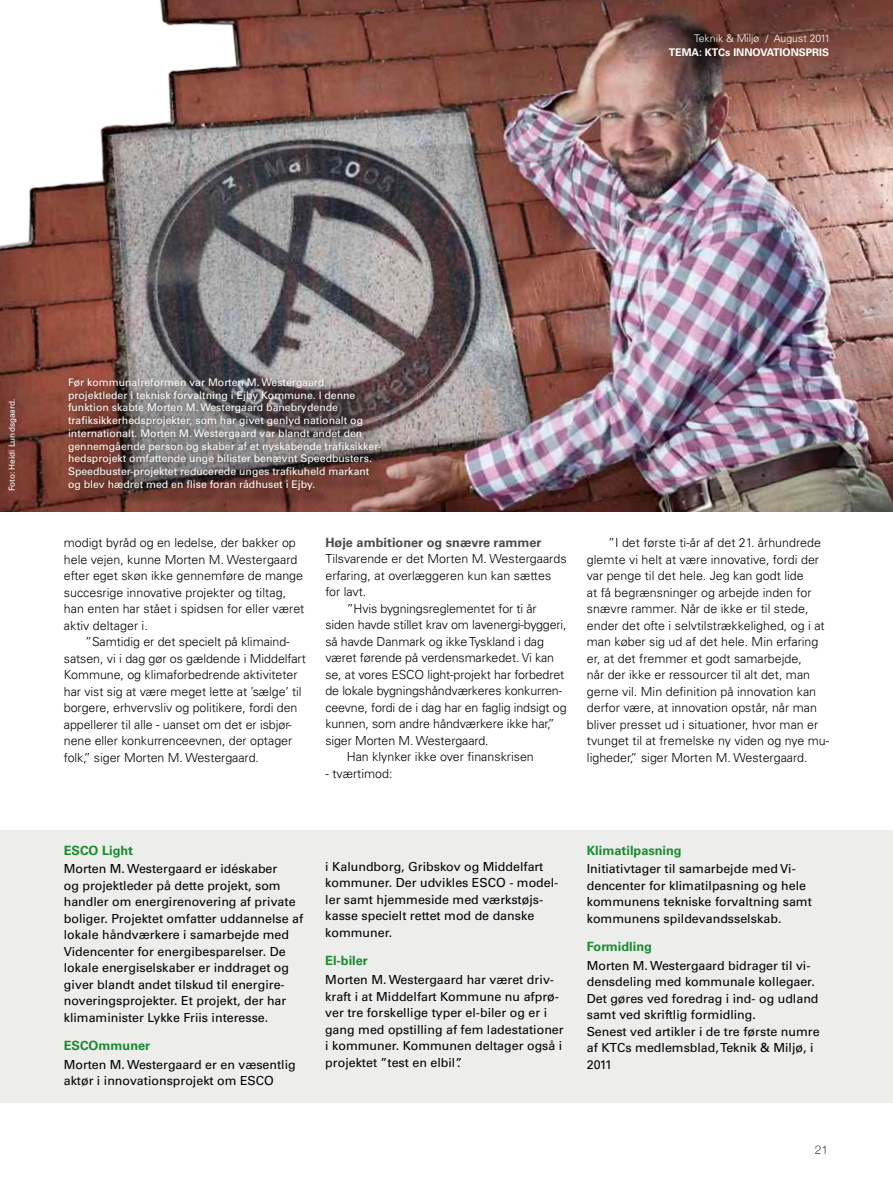
<style>
.page{position:relative;width:893px;height:1200px;background:#fff}
.page>*{position:absolute;margin:0;border:0;box-sizing:border-box;transform-origin:0 0}
.t1{font:700 12.75px "Univers";color:#188b30}
.t2{font:700 12.75px "Univers";color:#4a4a49}
.t3{font:300 12.45px/16.5px "Univers";color:#000}
.t4{font:12.45px/16.5px "Univers";color:#000}
.t5{font:300 12px "Helvetica Neue";color:#4a4a49}
.t6{font:10.5px/12.8px "Univers";color:#fff}
.t7{font:700 10.5px "Univers";color:#fff}
.t8{font:300 10.5px "Univers";color:#fff}
.t9{font:8.25px "Univers";color:#fff}
</style>
<div class="page">
<img style="left:0;top:0;width:893px;height:511px">
<div style="left:0;top:829px;width:893px;height:273px;background:#ededec"></div>
<div style="left:71px;top:380px;width:327px;height:128px;background:#000;opacity:.75"></div>
<div style="left:65px;top:374px;width:322px;height:121px;background:#000;opacity:.3"></div>
<p class="t8" style="left:694px;top:32px;width:138px">Teknik &amp; Miljø / August 2011</p>
<p class="t7" style="left:669px;top:46px;width:162px">Tema: ktcs innovationspris</p>
<p class="t9" style="left:7px;top:491px;width:94px;rotate:-90deg">Foto: Heidi Lundsgaard.</p>
<p class="t6" style="left:68px;top:375px;width:314px">Før kommunalreformen var Morten M. Westergaard projektleder i teknisk forvaltning i Ejby Kommune. I denne funktion skabte Morten M. Westergaard banebrydende trafiksikkerhedsprojekter, som har givet genlyd nationalt og internationalt. Morten M. Westergaard var blandt andet den gennemgående person og skaber af et nyskabende trafiksikker&shy;hedsprojekt omfattende unge bilister benævnt Speedbusters.<br>Speedbuster-projektet reducerede unges trafikuheld markant og blev hædret med en flise foran rådhuset i Ejby.</p>
<p class="t3" style="left:64px;top:534px;width:242px">modigt byråd og en ledelse, der bakker op hele vejen, kunne Morten M. Westergaard efter eget skøn ikke gennemføre de mange succesrige innovative projekter og tiltag, han enten har stået i spidsen for eller været aktiv deltager i.</p>
<p class="t3" style="left:64px;top:633px;width:243px;text-indent:21px">”Samtidig er det specielt på klimaind&shy;satsen, vi i dag gør os gældende i Middelfart Kommune, og klimaforbedrende aktiviteter har vist sig at være meget lette at ’sælge’ til borgere, erhvervsliv og politikere, fordi den appellerer til alle - uanset om det er isbjør&shy;nene eller konkurrenceevnen, der optager folk,” siger Morten M. Westergaard.</p>
<p class="t2" style="left:325px;top:534px;width:218px">Høje ambitioner og snævre rammer</p>
<p class="t3" style="left:325px;top:550px;width:243px">Tilsvarende er det Morten M. Westergaards</p>
<p class="t3" style="left:325px;top:567px;width:227px">erfaring, at overlæggeren kun kan sættes</p>
<p class="t3" style="left:325px;top:583px;width:42px">for lavt.</p>
<p class="t3" style="left:347px;top:600px;width:192px">”Hvis bygningsreglementet for ti år</p>
<p class="t3" style="left:325px;top:616px;width:243px">siden havde stillet krav om lavenergi-byggeri,</p>
<p class="t3" style="left:325px;top:633px;width:220px">så havde Danmark og ikke Tyskland i dag</p>
<p class="t3" style="left:325px;top:649px;width:230px">været førende på verdensmarkedet. Vi kan</p>
<p class="t3" style="left:325px;top:666px;width:240px">se, at vores ESCO light-projekt har forbedret</p>
<p class="t3" style="left:325px;top:682px;width:238px">de lokale bygningshåndværkeres konkurren-</p>
<p class="t3" style="left:325px;top:699px;width:243px">ceevne, fordi de i dag har en faglig indsigt og</p>
<p class="t3" style="left:325px;top:715px;width:231px">kunnen, som andre håndværkere ikke har,”</p>
<p class="t3" style="left:325px;top:732px;width:165px">siger Morten M. Westergaard.</p>
<p class="t3" style="left:347px;top:748px;width:189px">Han klynker ikke over finanskrisen</p>
<p class="t3" style="left:325px;top:765px;width:69px">- tværtimod:</p>
<p class="t3" style="left:587px;top:534px;width:244px;text-indent:21px">”I det første ti-år af det 21. århundrede glemte vi helt at være innovative, fordi der var penge til det hele. Jeg kan godt lide<br>at få begrænsninger og arbejde inden for snævre rammer. Når de ikke er til stede, ender det ofte i selvtilstrækkelighed, og i at man køber sig ud af det hele. Min erfaring er, at det fremmer et godt samarbejde,<br>når der ikke er ressourcer til alt det, man gerne vil. Min definition på innovation kan derfor være, at innovation opstår, når man bliver presset ud i situationer, hvor man er tvunget til at fremelske ny viden og nye mu&shy;ligheder,” siger Morten M. Westergaard.</p>
<p class="t1" style="left:64px;top:842px;width:71px">ESCO Light</p>
<p class="t4" style="left:64px;top:860px;width:241px">Morten M. Westergaard er idéskaber<br>og projektleder på dette projekt, som handler om energirenovering af private boliger. Projektet omfatter uddannelse af lokale håndværkere i samarbejde med Videncenter for energibesparelser. De lokale energiselskaber er inddraget og giver blandt andet tilskud til energire&shy;noveringsprojekter. Et projekt, der har klimaminister Lykke Friis interesse.</p>
<p class="t1" style="left:64px;top:1038px;width:88px">ESCOmmuner</p>
<p class="t4" style="left:64px;top:1056px;width:234px">Morten M. Westergaard er en væsentlig aktør i innovationsprojekt om ESCO</p>
<p class="t4" style="left:325px;top:858px;width:235px">i Kalundborg, G ribskov og Middelfart kommuner. Der udvikles ESCO - model&shy;ler samt hjemmeside med værkstøjs&shy;kasse specielt rettet mod de danske kommuner.</p>
<p class="t1" style="left:325px;top:953px;width:44px">El-biler</p>
<p class="t4" style="left:325px;top:971px;width:240px">Morten M. Westergaard har været driv&shy;kraft i at Middelfart Kommune nu afprø&shy;ver tre forskellige typer el-biler og er i gang med opstilling af fem ladestationer i kommuner. Kommunen deltager også i projektet ”test en elbil”.</p>
<p class="t1" style="left:587px;top:842px;width:96px">Klimatilpasning</p>
<p class="t4" style="left:587px;top:860px;width:227px">I nitiativtager til samarbejde med Vi&shy;dencenter for klimatilpasning og hele kommunens tekniske forvaltning samt kommunens spildevandsselskab.</p>
<p class="t1" style="left:587px;top:939px;width:67px">Formidling</p>
<p class="t4" style="left:587px;top:957px;width:234px">Morten M. Westergaard bidrager til vi&shy;densdeling med kommunale kollegaer.<br>Det gøres ved foredrag i ind- og udland samt ved skriftlig formidling.<br>Senest ved artikler i de tre første numre af KTC</p>
<p class="t4" style="left:626px;top:1039px;width:189px">s medlemsblad, Teknik &amp; Miljø, i</p>
<p class="t4" style="left:587px;top:1056px;width:27px">2011</p>
<p class="t5" style="left:815px;top:1142px;width:15px">21</p>
</div>
